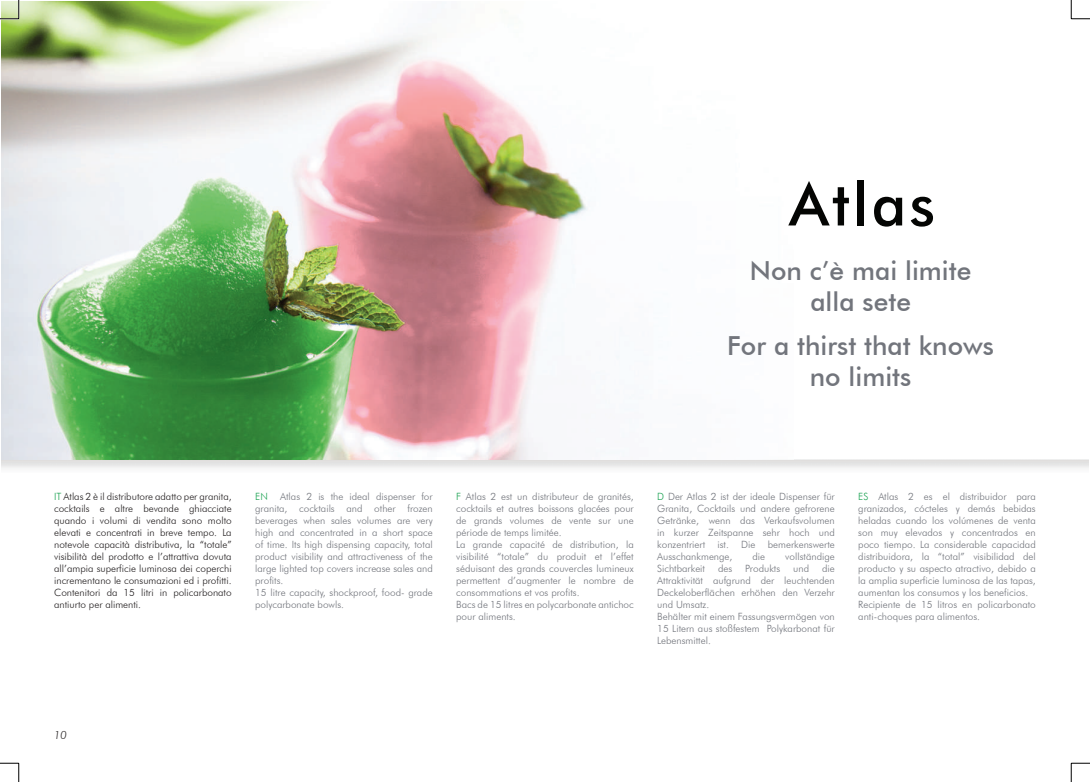
<style>
.page{position:relative;width:1090px;height:782px;background:#fff}
.page>*{position:absolute;margin:0;border:0;box-sizing:border-box;transform-origin:0 0}
.t1{font:500 26.25px/31.2px "Futura BT";color:#72757c;text-align:center}
.t2{font:italic 300 11.25px "Futura BT";color:#231f20}
.t3{font:300 10px/12px "Futura BT";color:#72757c}
.t4{font:300 10px/12px "Futura BT";color:#231f20;text-align:justify}
.s1{color:#16a04e}
</style>
<div class="page">
<img style="left:1px;top:180px;width:1088px;height:288px">
<img style="left:1px;top:1px;width:792px;height:458px">
<svg style="left:788px;top:181px;width:61px;height:44px"></svg>
<div style="left:858px;top:180px;width:6px;height:45px;background:#040503"></div>
<svg style="left:874px;top:197px;width:28px;height:30px"></svg>
<svg style="left:911px;top:197px;width:22px;height:30px"></svg>
<svg style="left:0;top:0;width:20px;height:20px"></svg>
<svg style="left:0;top:762px;width:20px;height:20px"></svg>
<svg style="left:1070px;top:0;width:20px;height:20px"></svg>
<svg style="left:1070px;top:762px;width:20px;height:20px"></svg>
<h1 class="t1" style="left:750px;top:254px;width:223px">Non c’è mai limite alla sete</h1>
<h1 class="t1" style="left:727px;top:329px;width:268px">For a thirst that knows no limits</h1>
<p class="t4" style="left:54px;top:490px;width:179px"><span class="s1">IT</span> Atlas 2 è il distributore adatto per granita, cocktails e altre bevande ghiacciate quando i volumi di vendita sono molto elevati e concentrati in breve tempo. La notevole capacità distributiva, la “totale” visibilità del prodotto e l’attrattiva dovuta all’ampia superficie luminosa dei coperchi incrementano le consumazioni ed i profitti.<br>Contenitori da 15 litri in policarbonato antiurto per alimenti.</p>
<p class="t3" style="left:255px;top:490px;width:179px"><span class="s1">EN</span> Atlas 2 is the ideal dispenser for granita, cocktails and other frozen beverages when sales volumes are very high and concentrated in a short space of time. Its high dispensing capacity, total product visibility and attractiveness of the large lighted top covers increase sales and profits.<br>15 litre capacity, shockproof, food- grade polycarbonate bowls.</p>
<p class="t3" style="left:456px;top:490px;width:179px"><span class="s1">F</span> Atlas 2 est un distributeur de granités, cocktails et autres boissons glacées pour de grands volumes de vente sur une période de temps limitée.<br>La grande capacité de distribution, la visibilité “totale” du produit et l’effet séduisant des grands couvercles lumineux permettent d’augmenter le nombre de consommations et vos profits.<br>Bacs de 15 litres en polycarbonate antichoc pour aliments.</p>
<p class="t3" style="left:657px;top:490px;width:179px;text-align:justify"><span class="s1">D</span> Der Atlas 2 ist der ideale Dispenser für Granita, Cocktails und andere gefrorene Getränke, wenn das Verkaufsvolumen in kurzer Zeitspanne sehr hoch und konzentriert ist. Die bemerkenswerte Ausschankmenge,</p>
<p class="t3" style="left:752px;top:550px;width:14px">die</p>
<p class="t3" style="left:785px;top:550px;width:51px">vollständige</p>
<p class="t3" style="left:657px;top:562px;width:179px;text-indent:165px">die<br>Attraktivität aufgrund der leuchtenden<br>Deckeloberflächen erhöhen den Verzehr und Umsatz.<br>Behälter mit einem Fassungsvermögen von<br>15 Litern aus stoßfestem Polykarbonat für<br>Lebensmittel.</p>
<p class="t3" style="left:657px;top:562px;width:49px">Sichtbarkeit</p>
<p class="t3" style="left:718px;top:562px;width:16px">des</p>
<p class="t3" style="left:745px;top:562px;width:36px">Produkts</p>
<p class="t3" style="left:793px;top:562px;width:17px">und</p>
<p class="t3" style="left:858px;top:490px;width:179px"><span class="s1">ES</span> Atlas 2 es el distribuidor para granizados, cócteles y demás bebidas heladas cuando los volúmenes de venta son muy elevados y concentrados en poco tiempo. La considerable capacidad distribuidora, la “total” visibilidad del producto y su aspecto atractivo, debido a la amplia superficie luminosa de las tapas, aumentan los consumos y los beneficios.<br>Recipiente de 15 litros en policarbonato anti-choques para alimentos.</p>
<p class="t2" style="left:54px;top:728px;width:14px">10</p>
</div>
